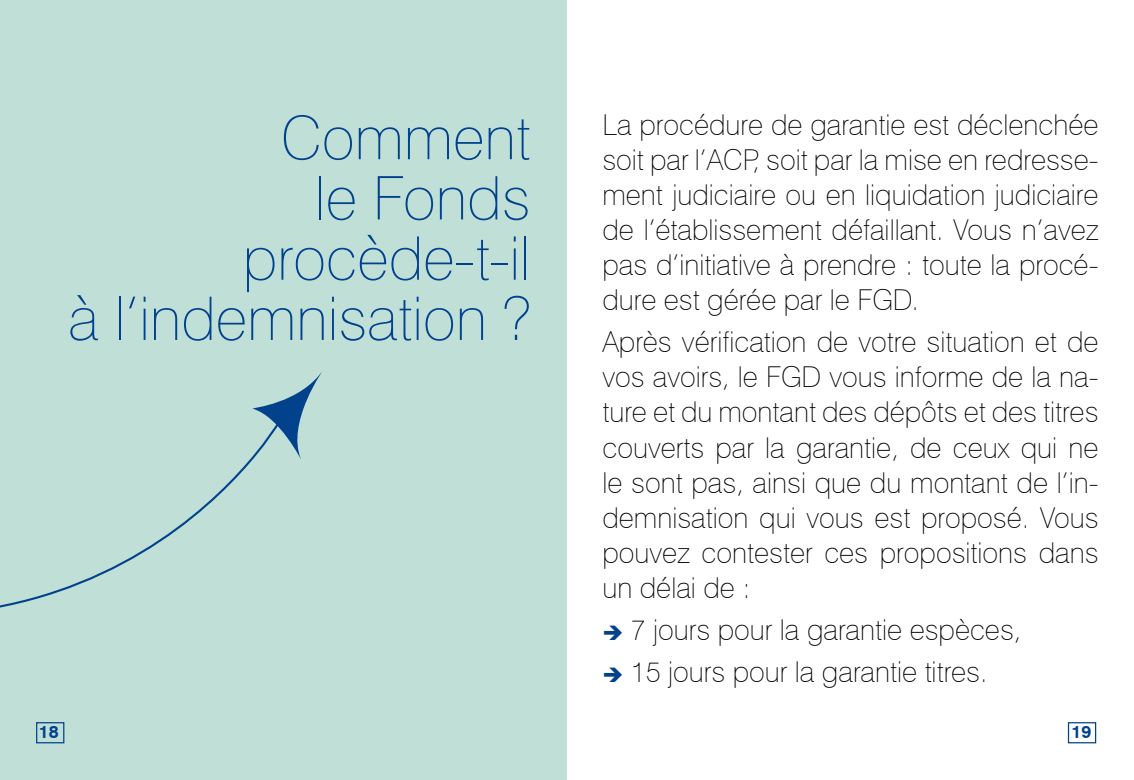
<style>
.page{position:relative;width:1134px;height:780px;background:#fff}
.page>*{position:absolute;margin:0;border:0;box-sizing:border-box;transform-origin:0 0}
.t1{font:100 60.25px/60.2px "Swiss 721 BT";color:#02428d;text-align:right}
.t2{font:100 28.75px/35px "Swiss 721 BT";color:#000;text-align:justify}
.t3{font:700 17.5px "Swiss 721 BT";color:#02428d}
</style>
<div class="page">
<div style="left:1068px;top:722px;width:28px;height:21px;border:1px solid #02428d"></div>
<div style="left:0;top:0;width:567px;height:780px;background:#c0dfd7"></div>
<svg style="left:252px;top:372px;width:70px;height:87px"></svg>
<svg style="left:0;top:422px;width:280px;height:322px"></svg>
<h1 class="t1" style="left:68px;top:107px;width:464px">Comment<br>le Fonds procède-t-il<br>à l’indemnisation ?</h1>
<p class="t2" style="left:602px;top:107px;width:498px">La procédure de garantie est déclenchée soit par l’ACP, soit par la mise en redresse&shy;ment judiciaire ou en liquidation judiciaire de l’établissement défaillant. Vous n’avez pas d’initiative à prendre : toute la procé&shy;dure est gérée par le FGD.</p>
<p class="t2" style="left:602px;top:324px;width:498px">Après vérification de votre situation et de vos avoirs, le FGD vous informe de la na&shy;ture et du montant des dépôts et des titres couverts par la garantie, de ceux qui ne le sont pas, ainsi que du montant de l’in&shy;demnisation qui vous est proposé. Vous pouvez contester ces propositions dans un délai de :</p>
<p class="t2" style="left:631px;top:608px;width:392px;line-height:42px">7 jours pour la garantie espèces,<br>15 jours pour la garantie titres.</p>
<p class="t3" style="left:39px;top:721px;width:21px">18</p>
<p class="t3" style="left:1071px;top:721px;width:21px">19</p>
</div>
